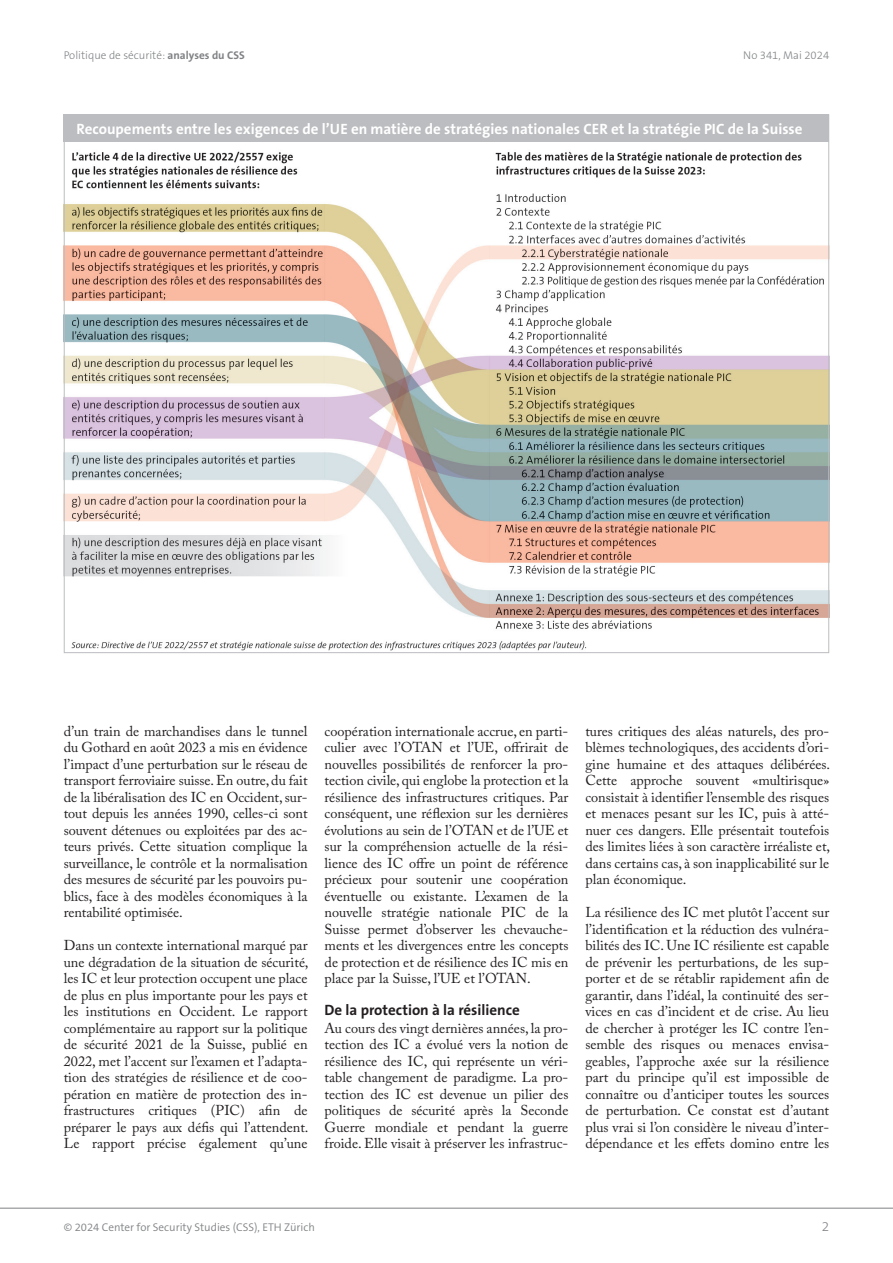
<style>
.page{position:relative;width:893px;height:1263px;background:#fff}
.page>*{position:absolute;margin:0;border:0;box-sizing:border-box;transform-origin:0 0}
.Boxtitel_f{font:700 15px "The Sans B W7";color:#fff}
.Lauftext_Titel_f{font:700 15px "The Sans B W7";color:#231f20}
.Text_f{font:14.25px/16.5px "Adobe Caslon Pro";color:#231f20;text-align:justify}
.t1{font:300 13.5px "The Sans B W3";color:#808285}
.t2{font:300 11.25px "The Sans B W3";color:#808285}
.t3{font:300 11.25px "The Sans B W4";color:#808285}
.s1{font-family:"The Sans B W7";font-weight:700}
</style>
<div class="page">
<hr style="left:0;top:1208px;width:893px;height:1px;background:#808285">
<img style="left:66px;top:151px;width:761px;height:500px">
<div style="left:64px;top:114px;width:765px;height:28px;background:#bcbdc0"></div>
<p class="t2" style="left:64px;top:48px;width:183px">Politique de sécurité: <span class="s1">analyses du CSS</span></p>
<p class="t2" style="left:743px;top:48px;width:87px">No 341, Mai 2024</p>
<p class="Boxtitel_f" style="left:77px;top:119px;width:727px">Recoupements entre les exigences de l’UE en matière de stratégies nationales CER et la stratégie PIC de la Suisse</p>
<p class="Text_f" style="left:64px;top:722px;width:245px">d’un train de marchandises dans le tunnel du Gothard en août 2023 a mis en évidence l’impact d’une perturbation sur le réseau de transport ferroviaire suisse. En outre, du fait de la libéralisation des IC en Occident, sur&shy;tout depuis les années 1990, celles-ci sont souvent détenues ou exploitées par des ac&shy;teurs privés. Cette situation complique la surveillance, le contrôle et la normalisation des mesures de sécurité par les pouvoirs pu&shy;blics, face à des modèles économiques à la rentabilité optimisée.</p>
<p class="Text_f" style="left:64px;top:937px;width:246px">Dans un contexte international marqué par une dégradation de la situation de sécurité, les IC et leur protection occupent une place de plus en plus importante pour les pays et les institutions en Occident. Le rapport complémentaire au rapport sur la politique de sécurité 2021 de la Suisse, publié en 2022, met l’accent sur l’examen et l’adapta&shy;tion des stratégies de résilience et de coo&shy;pération en matière de protection des in&shy;frastructures critiques (PIC) afin de préparer le pays aux défis qui l’attendent.<br>Le rapport précise également qu’une</p>
<p class="Text_f" style="left:325px;top:722px;width:245px">coopération internationale accrue, en parti&shy;culier avec l’OTAN et l’UE, offrirait de nouvelles possibilités de renforcer la pro&shy;tection civile, qui englobe la protection et la résilience des infrastructures critiques. Par conséquent, une réflexion sur les dernières évolutions au sein de l’OTAN et de l’UE et sur la compréhension actuelle de la rési&shy;lience des IC offre un point de référence précieux pour soutenir une coopération éventuelle ou existante. L’examen de la nouvelle stratégie nationale PIC de la Suisse permet d’observer les chevauche&shy;ments et les divergences entre les concepts de protection et de résilience des IC mis en place par la Suisse, l’UE et l’OTAN.</p>
<p class="Lauftext_Titel_f" style="left:325px;top:1000px;width:197px">De la protection à la résilience</p>
<p class="Text_f" style="left:325px;top:1019px;width:245px">Au cours des vingt dernières années, la pro&shy;tection des IC a évolué vers la notion de résilience des IC, qui représente un véri&shy;table changement de paradigme. La pro&shy;tection des IC est devenue un pilier des politiques de sécurité après la Seconde Guerre mondiale et pendant la guerre froide. Elle visait à préserver les infrastruc-</p>
<p class="Text_f" style="left:585px;top:722px;width:246px">tures critiques des aléas naturels, des pro&shy;blèmes technologiques, des accidents d’ori&shy;gine humaine et des attaques délibérées.<br>Cette approche souvent «multirisque» consistait à identifier l’ensemble des risques et menaces pesant sur les IC, puis à atté&shy;nuer ces dangers. Elle présentait toutefois des limites liées à son caractère irréaliste et, dans certains cas, à son inapplicabilité sur le plan économique.</p>
<p class="Text_f" style="left:585px;top:904px;width:245px">La résilience des IC met plutôt l’accent sur l’identification et la réduction des vulnéra&shy;bilités des IC. Une IC résiliente est capable de prévenir les perturbations, de les sup&shy;porter et de se rétablir rapidement afin de garantir, dans l’idéal, la continuité des ser&shy;vices en cas d’incident et de crise. Au lieu de chercher à protéger les IC contre l’en&shy;semble des risques ou menaces envisa&shy;geables, l’approche axée sur la résilience part du principe qu’il est impossible de connaître ou d’anticiper toutes les sources de perturbation. Ce constat est d’autant plus vrai si l’on considère le niveau d’inter&shy;dépendance et les effets domino entre les</p>
<p class="t3" style="left:64px;top:1220px;width:253px">© 2024 Center for Security Studies (CSS), ETH Zürich</p>
<p class="t1" style="left:822px;top:1217px;width:9px">2</p>
</div>
